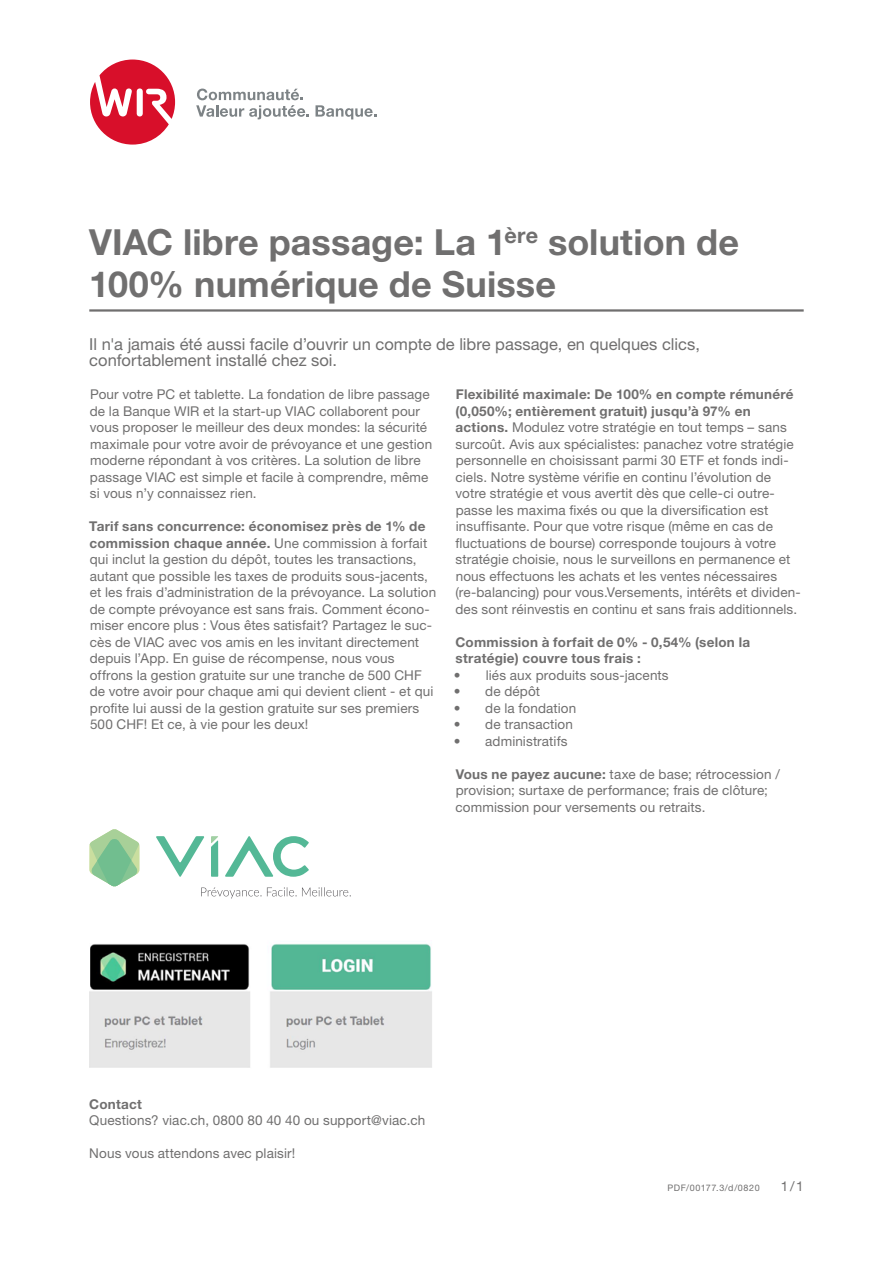
<style>
.page{position:relative;width:893px;height:1263px;background:#fff}
.page>*{position:absolute;margin:0;border:0;box-sizing:border-box;transform-origin:0 0}
.t1{font:700 36px/41.2px "Helvetica Neue LT Pro";letter-spacing:.005em;color:#706f6f}
.t2{font:16.5px/16.5px "Helvetica Neue LT Pro";color:#706f6f}
.t3{font:13.5px/16.5px "Helvetica Neue LT Pro";letter-spacing:.01em;color:#706f6f}
.t4{font:700 13.5px/16.5px "Helvetica Neue LT Pro";letter-spacing:.02em;color:#706f6f}
.t5{font:9px "Helvetica Neue LT Pro";letter-spacing:.065em;color:#706f6f}
.s1{font-weight:700}
</style>
<div class="page">
<svg style="left:196px;top:89px;width:113px;height:30px"></svg>
<svg style="left:316px;top:105px;width:60px;height:14px"></svg>
<svg style="left:90px;top:60px;width:85px;height:85px"></svg>
<hr style="left:89px;top:309px;width:715px;height:3px;background:#706f6f">
<img style="left:89px;top:943px;width:343px;height:125px">
<svg style="left:156px;top:836px;width:48px;height:41px"></svg>
<svg style="left:225px;top:836px;width:84px;height:41px"></svg>
<svg style="left:211px;top:836px;width:7px;height:41px"></svg>
<svg style="left:201px;top:887px;width:150px;height:11px"></svg>
<svg style="left:89px;top:829px;width:51px;height:57px"></svg>
<h1 class="t1" style="left:89px;top:221px;width:651px">VIAC libre passage: La 1<sup>ère</sup> solution de<br>100% numérique de Suisse</h1>
<p class="t2" style="left:89px;top:335px;width:612px">Il n'a jamais été aussi facile d’ouvrir un compte de libre passage, en quelques clics, confortablement installé chez soi.</p>
<p class="t3" style="left:90px;top:386px;width:344px">Pour votre PC et tablette. La fondation de libre passage de la Banque WIR et la start-up VIAC collaborent pour vous proposer le meilleur des deux mondes: la sécurité maximale pour votre avoir de prévoyance et une gestion moderne répondant à vos critères. La solution de libre passage VIAC est simple et facile à comprendre, même si vous n’y connaissez rien.</p>
<p class="t3" style="left:89px;top:518px;width:348px"><span class="s1">Tarif sans concurrence: économisez près de 1% de commission chaque année.</span> Une commission à forfait qui inclut la gestion du dépôt, toutes les transactions, autant que possible les taxes de produits sous-jacents, et les frais d’administration de la prévoyance. La solution de compte prévoyance est sans frais. Comment écono&shy;miser encore plus : Vous êtes satisfait? Partagez le suc&shy;cès de VIAC avec vos amis en les invitant directement depuis l’App. En guise de récompense, nous vous offrons la gestion gratuite sur une tranche de 500 CHF de votre avoir pour chaque ami qui devient client - et qui profite lui aussi de la gestion gratuite sur ses premiers 500 CHF! Et ce, à vie pour les deux!</p>
<p class="t3" style="left:455px;top:386px;width:347px"><span class="s1">Flexibilité maximale: De 100% en compte rémunéré (0,050%; entièrement gratuit) jusqu’à 97% en actions.</span> Modulez votre stratégie en tout temps – sans surcoût. Avis aux spécialistes: panachez votre stratégie personnelle en choisissant parmi 30 ETF et fonds indi&shy;ciels. Notre système vérifie en continu l’évolution de votre stratégie et vous avertit dès que celle-ci outre&shy;passe les maxima fixés ou que la diversification est insuffisante. Pour que votre risque (même en cas de fluctuations de bourse) corresponde toujours à votre stratégie choisie, nous le surveillons en permanence et nous effectuons les achats et les ventes nécessaires (re-balancing) pour vous.Versements, intérêts et dividen&shy;des sont réinvestis en continu et sans frais additionnels.</p>
<p class="t4" style="left:455px;top:633px;width:296px">Commission à forfait de 0% - 0,54% (selon la stratégie) couvre tous frais :</p>
<p class="t3" style="left:454px;top:666px;width:217px">• liés aux produits sous-jacents</p>
<p class="t3" style="left:454px;top:683px;width:88px">• de dépôt</p>
<p class="t3" style="left:454px;top:699px;width:124px">• de la fondation</p>
<p class="t3" style="left:454px;top:716px;width:121px">• de transaction</p>
<p class="t3" style="left:454px;top:732px;width:115px">• administratifs</p>
<p class="t3" style="left:455px;top:765px;width:326px"><span class="s1">Vous ne payez aucune:</span> taxe de base; rétrocession / provision; surtaxe de performance; frais de clôture; commission pour versements ou retraits.</p>
<p class="t4" style="left:89px;top:1095px;width:54px">Contact</p>
<p class="t3" style="left:89px;top:1112px;width:337px">Questions? viac.ch, 0800 80 40 40 ou support@viac.ch</p>
<p class="t3" style="left:89px;top:1145px;width:208px">Nous vous attendons avec plaisir!</p>
<p class="t5" style="left:667px;top:1182px;width:94px">PDF/00177.3/d/0820</p>
<p class="t3" style="left:781px;top:1178px;width:24px">1/1</p>
</div>
